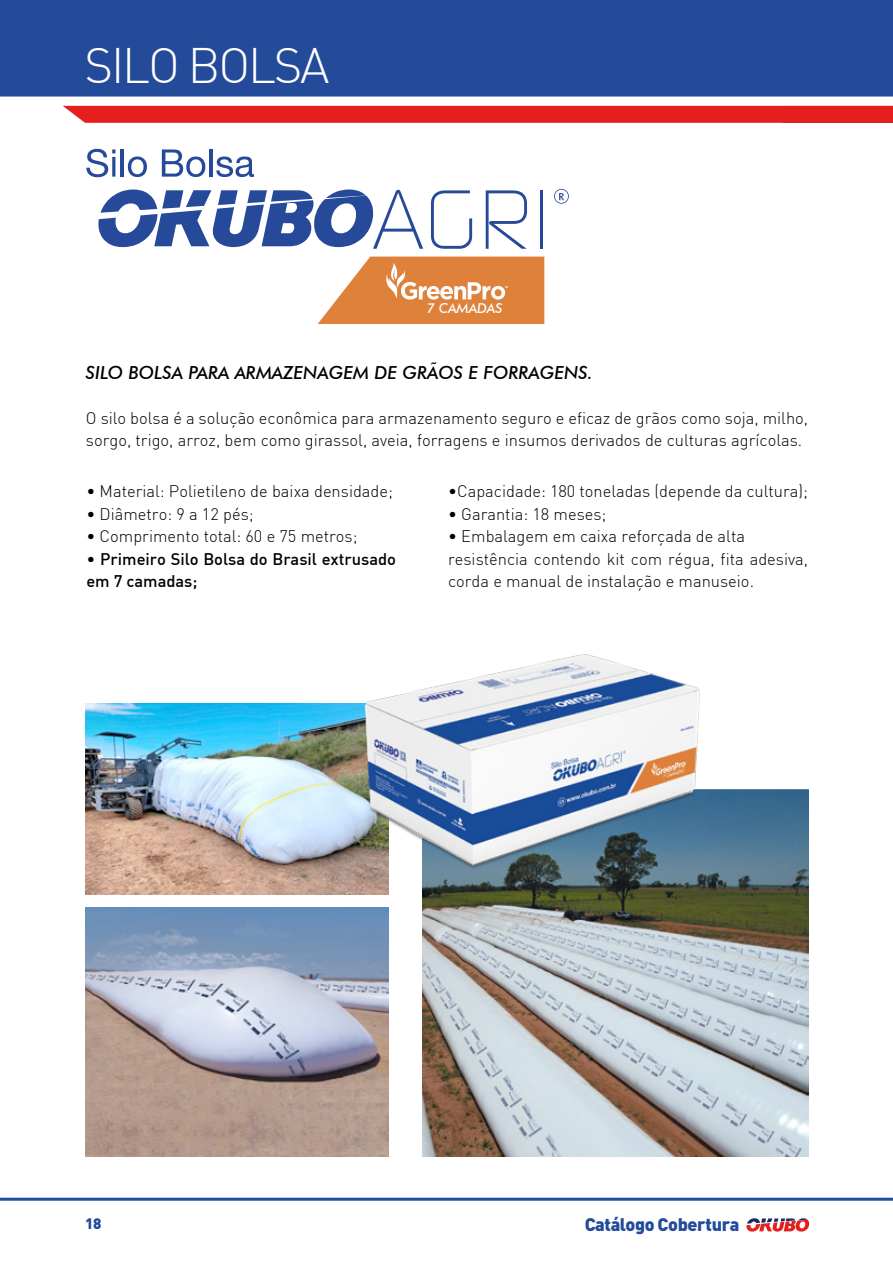
<style>
.page{position:relative;width:893px;height:1263px;background:#fff}
.page>*{position:absolute;margin:0;border:0;box-sizing:border-box;transform-origin:0 0}
.t1{font:300 48.75px "DIN";letter-spacing:-.045em;color:#fff}
.t2{font:italic 500 18px "Futura BT";color:#000}
.t3{font:900 18px "DIN Pro";letter-spacing:-.02em;color:#224b9b}
.t4{font:300 16.5px/22.5px "DIN";color:#000}
.t5{font:500 16.5px/22.5px "DIN";color:#000}
.t6{font:900 15px "DIN Pro";color:#224b9b}
.t7{font:italic 500 13.65px "Futura BT";color:#fff}
.s1{font-weight:300}
</style>
<div class="page">
<div style="left:0;top:0;width:893px;height:97px;background:#244a9a"></div>
<hr style="left:0;top:1198px;width:893px;height:3px;background:#224b9b">
<svg style="left:746px;top:1218px;width:63px;height:13px"></svg>
<div style="left:63px;top:106px;width:830px;height:17px;background:#e41f1d"></div>
<svg style="left:98px;top:189px;width:325px;height:60px"></svg>
<svg style="left:431px;top:190px;width:41px;height:59px"></svg>
<svg style="left:486px;top:190px;width:41px;height:59px"></svg>
<hr style="left:540px;top:190px;width:3px;height:59px;background:#264a99">
<svg style="left:554px;top:189px;width:15px;height:15px"></svg>
<svg style="left:86px;top:149px;width:29px;height:28px"></svg>
<hr style="left:121px;top:149px;width:3px;height:28px;background:#264a99">
<svg style="left:128px;top:156px;width:19px;height:21px"></svg>
<svg style="left:162px;top:149px;width:43px;height:28px"></svg>
<hr style="left:209px;top:149px;width:4px;height:28px;background:#264a99">
<svg style="left:216px;top:156px;width:38px;height:21px"></svg>
<svg style="left:318px;top:257px;width:226px;height:67px"></svg>
<img style="left:422px;top:790px;width:386px;height:367px">
<img style="left:85px;top:907px;width:303px;height:250px">
<img style="left:85px;top:704px;width:225px;height:191px">
<img style="left:310px;top:654px;width:444px;height:253px">
<h1 class="t1" style="left:85px;top:36px;width:246px">SILO BOLSA</h1>
<p class="t7" style="left:427px;top:300px;width:77px">7 CAMADAS</p>
<p class="t2" style="left:86px;top:362px;width:508px">SILO BOLSA PARA ARMAZENAGEM DE GRÃOS E FORRAGENS.</p>
<p class="t4" style="left:86px;top:407px;width:724px">O silo bolsa é a solução econômica para armazenamento seguro e eficaz de grãos como soja, milho, sorgo, trigo, arroz, bem como girassol, aveia, forragens e insumos derivados de culturas agrícolas.</p>
<p class="t4" style="left:86px;top:480px;width:308px">• Material: Polietileno de baixa densidade;</p>
<p class="t4" style="left:86px;top:502px;width:169px">• Diâmetro: 9 a 12 pés;</p>
<p class="t4" style="left:86px;top:525px;width:273px">• Comprimento total: 60 e 75 metros;</p>
<p class="t5" style="left:86px;top:547px;width:311px"><span class="s1">•</span> Primeiro Silo Bolsa do Brasil extrusado em 7 camadas;</p>
<p class="t4" style="left:448px;top:480px;width:361px">•Capacidade: 180 toneladas (depende da cultura);</p>
<p class="t4" style="left:448px;top:502px;width:160px">• Garantia: 18 meses;</p>
<p class="t4" style="left:448px;top:525px;width:362px">• Embalagem em caixa reforçada de alta resistência contendo kit com régua, fita adesiva, corda e manual de instalação e manuseio.</p>
<p class="t6" style="left:85px;top:1210px;width:18px">18</p>
<p class="t3" style="left:585px;top:1209px;width:156px">Catálogo Cobertura</p>
</div>
